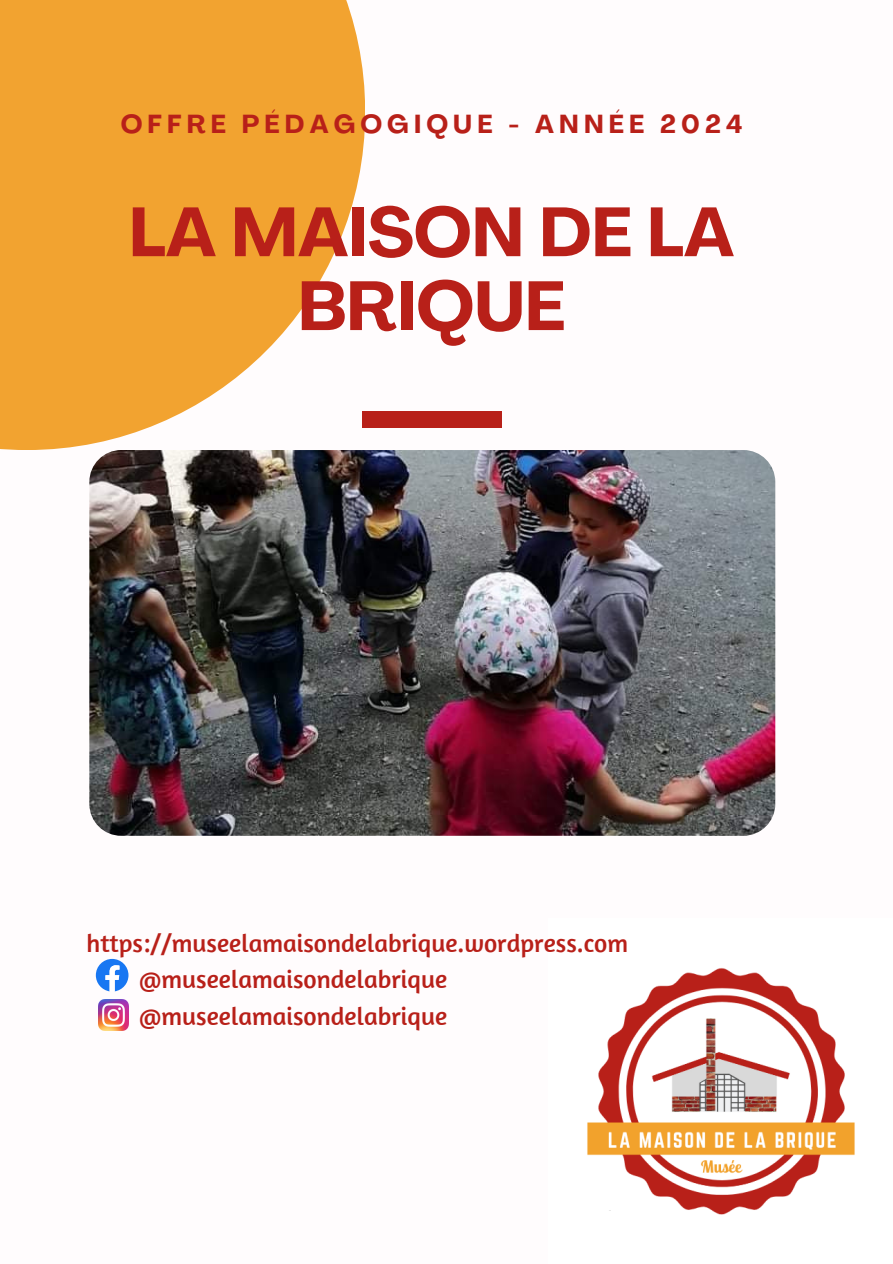
<style>
.page{position:relative;width:893px;height:1264px;background:#fff}
.page>*{position:absolute;margin:0;border:0;box-sizing:border-box;transform-origin:0 0}
.t1{font:700 68.55px/73.8px "Agrandir";color:#b82019;text-align:center}
.t2{font:700 25.65px "Agrandir";letter-spacing:.2em;color:#b82019}
.t3{font:25.5px "Amaranth";color:#b82019}
</style>
<div class="page">
<svg style="left:0;top:0;width:365px;height:450px;fill:#f2a330"></svg>
<img style="left:587px;top:968px;width:268px;height:247px">
<div style="left:362px;top:411px;width:139px;height:16px;background:#b82019"></div>
<svg style="left:96px;top:958px;width:32px;height:33px"></svg>
<img style="left:98px;top:999px;width:31px;height:31px">
<img style="left:89px;top:450px;width:686px;height:385px;border-radius:32px">
<p class="t2" style="left:121px;top:114px;width:623px">OFFRE PÉDAGOGIQUE - ANNÉE 2024</p>
<h1 class="t1" style="left:129px;top:202px;width:606px">LA MAISON DE LA<br>BRIQUE</h1>
<p class="t3" style="left:86px;top:926px;width:543px">https://museelamaisondelabrique.wordpress.com</p>
<p class="t3" style="left:139px;top:963px;width:310px">@museelamaisondelabrique</p>
<p class="t3" style="left:139px;top:999px;width:310px">@museelamaisondelabrique</p>
</div>
